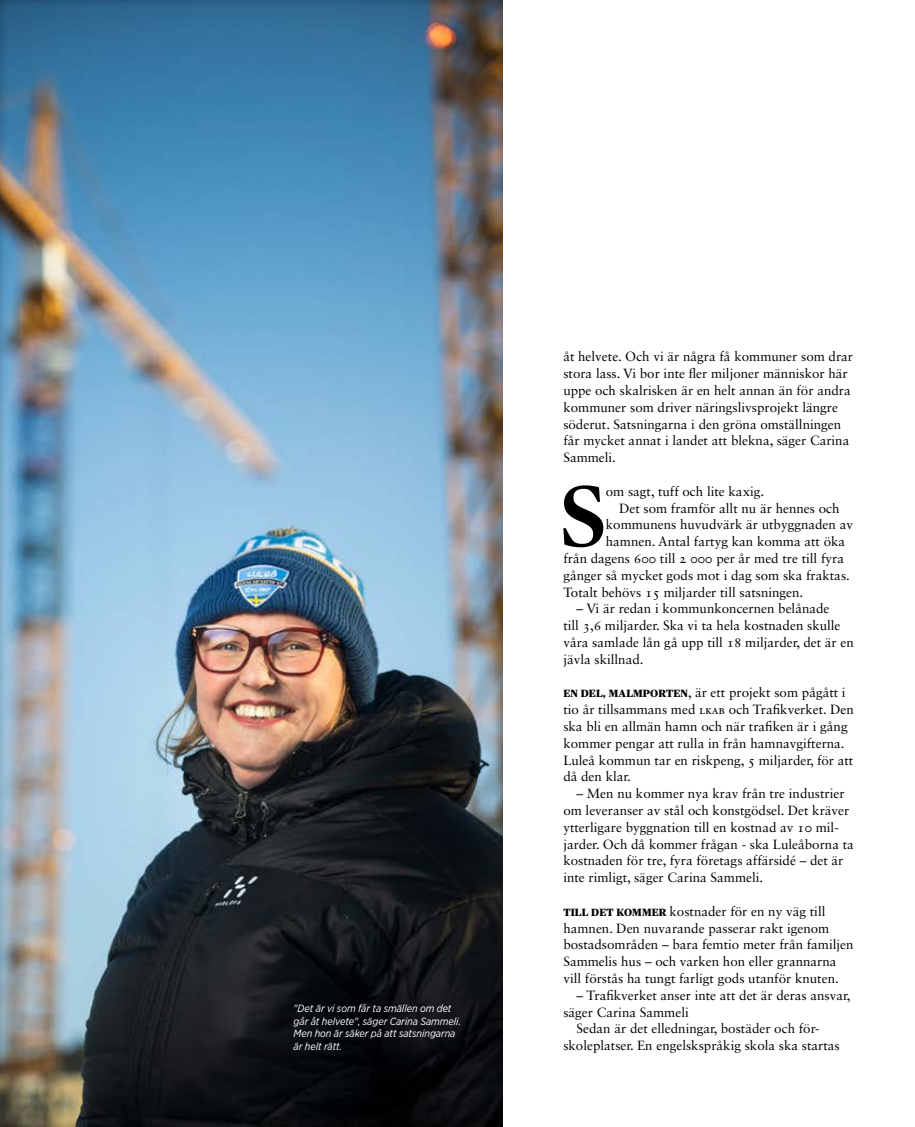
<style>
.page{position:relative;width:915px;height:1127px;background:#fff}
.page>*{position:absolute;margin:0;border:0;box-sizing:border-box;transform-origin:0 0}
.t1{font:500 86.1px "Publico Headline";color:#000}
.t2{font:13.35px/16.8px "Sabon LT Std";color:#000}
.t3{font:italic 10.5px/12.9px "Gotham Narrow";letter-spacing:-.005em;color:#fff}
.s1{font-family:"Publico Headline";font-weight:800;font-size:12.3px}
.s2{font-size:12px}
</style>
<div class="page">
<div style="left:0;top:0;width:502px;height:1127px;background:#000;opacity:.3"></div>
<p class="t3" style="left:293px;top:1001px;width:169px">"Det är vi som får ta smällen om det går åt helvete", säger Carina Sammeli.<br>Men hon är säker på att satsningarna är helt rätt.</p>
<p class="t2" style="left:563px;top:348px;width:291px">åt helvete. Och vi är några få kommuner som drar stora lass. Vi bor inte fler miljoner människor här uppe och skalrisken är en helt annan än för andra kommuner som driver näringslivsprojekt längre söderut. Satsningarna i den gröna omställningen får mycket annat i landet att blekna, säger Carina Sammeli.</p>
<h1 class="t1" style="left:561px;top:455px;width:46px">S</h1>
<p class="t2" style="left:605px;top:482px;width:160px">om sagt, tuff och lite kaxig.</p>
<p class="t2" style="left:618px;top:499px;width:222px">Det som framför allt nu är hennes och</p>
<p class="t2" style="left:605px;top:516px;width:249px">kommunens huvudvärk är utbyggnaden av</p>
<p class="t2" style="left:605px;top:533px;width:241px">hamnen. Antal fartyg kan komma att öka</p>
<p class="t2" style="left:563px;top:550px;width:282px">från dagens 600 till 2 000 per år med tre till fyra</p>
<p class="t2" style="left:563px;top:566px;width:288px">gånger så mycket gods mot i dag som ska fraktas.</p>
<p class="t2" style="left:563px;top:583px;width:241px">Totalt behövs 15 miljarder till satsningen.</p>
<p class="t2" style="left:563px;top:600px;width:292px;text-indent:13px">– Vi är redan i kommunkoncernen belånade<br>till 3,6 miljarder. Ska vi ta hela kostnaden skulle våra samlade lån gå upp till 18 miljarder, det är en jävla skillnad.</p>
<p class="t2" style="left:563px;top:684px;width:292px"><span class="s1">EN DEL, MALMPORTEN</span>, är ett projekt som pågått i tio år tillsammans med <span class="s2">LKAB</span> och Trafikverket. Den ska bli en allmän hamn och när trafiken är i gång kommer pengar att rulla in från hamnavgifterna.<br>Luleå kommun tar en riskpeng, 5 miljarder, för att då den klar.</p>
<p class="t2" style="left:563px;top:785px;width:292px;text-indent:13px">– Men nu kommer nya krav från tre industrier om leveranser av stål och konstgödsel. Det kräver ytterligare byggnation till en kostnad av 10 mil&shy;jarder. Och då kommer frågan - ska Luleåborna ta kostnaden för tre, fyra företags affärsidé – det är inte rimligt, säger Carina Sammeli.</p>
<p class="t2" style="left:563px;top:902px;width:291px"><span class="s1">TILL DET KOMMER</span> kostnader för en ny väg till hamnen. Den nuvarande passerar rakt igenom bostadsområden – bara femtio meter från familjen Sammelis hus – och varken hon eller grannarna vill förstås ha tungt farligt gods utanför knuten.</p>
<p class="t2" style="left:576px;top:986px;width:275px">– Trafikverket anser inte att det är deras ansvar,</p>
<p class="t2" style="left:563px;top:1003px;width:127px">säger Carina Sammeli</p>
<p class="t2" style="left:576px;top:1020px;width:243px">Sedan är det elledningar, bostäder och för-</p>
<p class="t2" style="left:563px;top:1037px;width:278px">skoleplatser. En engelskspråkig skola ska startas</p>
</div>
